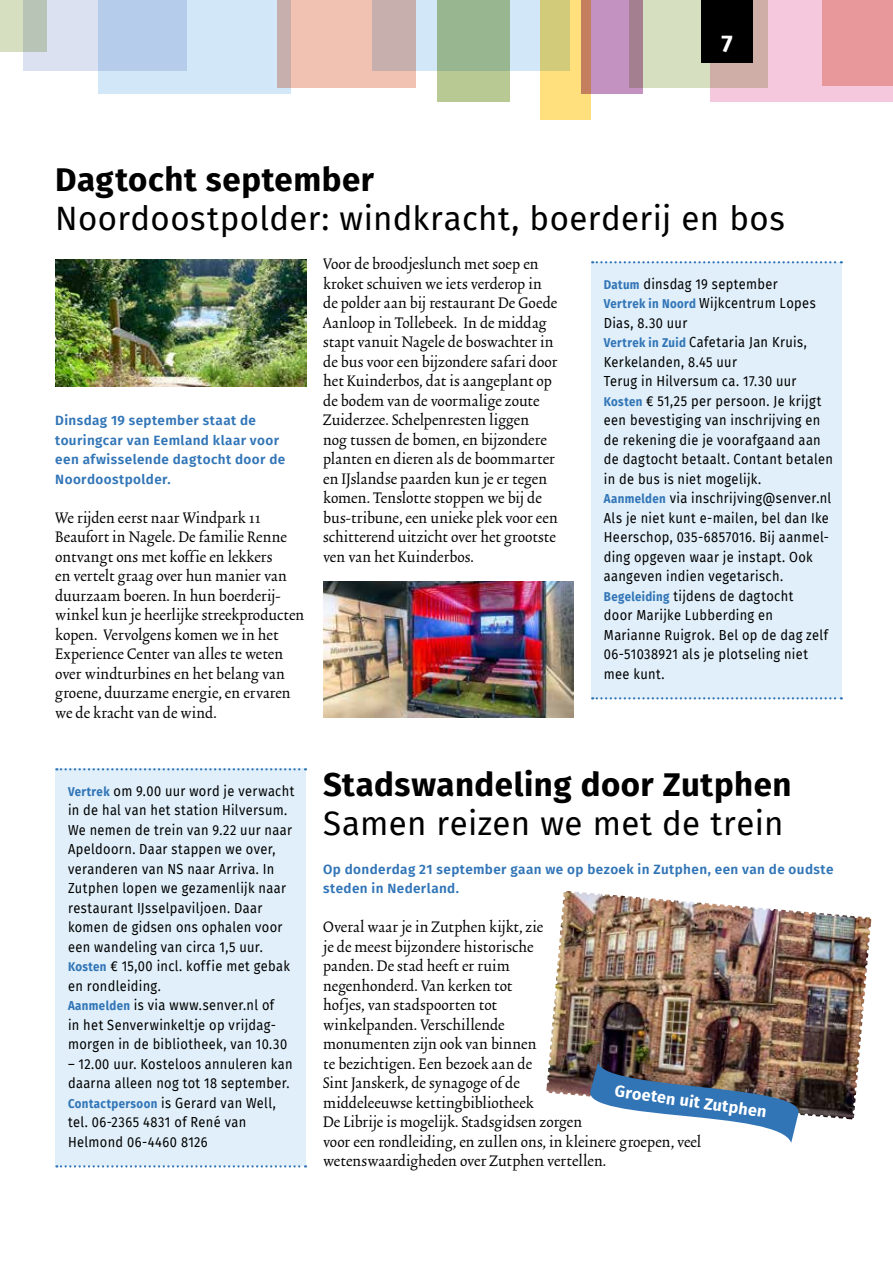
<style>
.page{position:relative;width:893px;height:1263px;background:#fff}
.page>*{position:absolute;margin:0;border:0;box-sizing:border-box;transform-origin:0 0}
.t1{font:33px "Fira Sans";letter-spacing:.01em;color:#000}
.t2{font:700 33px "Fira Sans";letter-spacing:.015em;color:#000}
.t3{font:700 24px "Fira Sans";color:#fff}
.t4{font:18px/19.5px "Trinite No 2 Rom Con";letter-spacing:.01em;color:#000}
.t5{font:700 16.2px "Fira Sans";color:#fff}
.t6{font:14.25px/19.5px "Fira Sans";letter-spacing:.025em;color:#000;scale:.9 1}
.t7{font:600 13.5px/19.5px "Fira Sans";letter-spacing:.03em;color:#3175b7}
.s1{font-weight:700;font-size:12.75px;color:#3175b7}
</style>
<div class="page">
<div style="left:0;top:0;width:47px;height:51px;background:#d6dfc0"></div>
<svg style="left:23px;top:0;width:75px;height:71px;background:#d3dae3"></svg>
<div style="left:278px;top:0;width:138px;height:87px;background:#f1c1b1"></div>
<svg style="left:372px;top:0;width:168px;height:71px;background:#cccdd4"></svg>
<svg style="left:437px;top:0;width:73px;height:102px;background:#a2bb90"></svg>
<svg style="left:98px;top:0;width:192px;height:94px;background:#c6daee"></svg>
<svg style="left:540px;top:0;width:51px;height:119px;background:#ecd77b"></svg>
<svg style="left:581px;top:0;width:62px;height:94px;background:#c38eab"></svg>
<svg style="left:629px;top:0;width:81px;height:87px;background:#cacab4"></svg>
<svg style="left:710px;top:0;width:183px;height:102px;background:#ebc0cf"></svg>
<div style="left:822px;top:0;width:71px;height:85px;background:#e8979a"></div>
<div style="left:702px;top:0;width:51px;height:62px;background:#000"></div>
<div style="left:55px;top:768px;width:251px;height:398px;background:#e0eff9"></div>
<img style="left:323px;top:581px;width:250px;height:137px">
<img style="left:55px;top:260px;width:251px;height:126px">
<div style="left:591px;top:262px;width:251px;height:436px;background:#e0eff9"></div>
<svg style="left:592px;top:261px;width:250px;height:2px"></svg>
<svg style="left:592px;top:697px;width:250px;height:2px"></svg>
<svg style="left:56px;top:768px;width:250px;height:2px"></svg>
<svg style="left:56px;top:1165px;width:250px;height:2px"></svg>
<img style="left:546px;top:891px;width:326px;height:252px">
<h2 class="t3" style="left:721px;top:24px;width:13px">7</h2>
<h1 class="t2" style="left:55px;top:152px;width:320px">Dagtocht september</h1>
<h1 class="t1" style="left:55px;top:194px;width:731px">Noordoostpolder: windkracht, boerderij en bos</h1>
<p class="t4" style="left:323px;top:256px;width:236px">Voor de broodjeslunch met soep en kroket schuiven we iets verderop in de polder aan bij restaurant De Goede Aanloop in Tollebeek. In de middag stapt vanuit Nagele de boswachter in de bus voor een bijzondere safari door het Kuinderbos, dat is aangeplant op de bodem van de voormalige zoute Zuiderzee. Schelpenresten liggen<br>nog tussen de bomen, en bijzondere planten en dieren als de boommarter en IJslandse paarden kun je er tegen komen. Tenslotte stoppen we bij de bus-tribune, een unieke plek voor een schitterend uitzicht over het grootste ven van het Kuinderbos.</p>
<p class="t6" style="left:604px;top:274px;width:256px"><span class="s1">Datum</span> dinsdag 19 september<br><span class="s1">Vertrek in Noord</span> Wijkcentrum Lopes<br>Dias, 8.30 uur<br><span class="s1">Vertrek in Zuid</span> Cafetaria Jan Kruis,<br>Kerkelanden, 8.45 uur<br>Terug in Hilversum ca. 17.30 uur<br><span class="s1">Kosten</span> € 51,25 per persoon. Je krijgt een bevestiging van inschrijving en de rekening die je voorafgaand aan de dagtocht betaalt. Contant betalen in de bus is niet mogelijk.<br><span class="s1">Aanmelden</span> via inschrijving@senver.nl<br>Als je niet kunt e-mailen, bel dan Ike<br>Heerschop, 035-6857016. Bij aanmel&shy;ding opgeven waar je instapt. Ook aangeven indien vegetarisch.<br><span class="s1">Begeleiding</span> tijdens de dagtocht<br>door Marijke Lubberding en<br>Marianne Ruigrok. Bel op de dag zelf<br>06-51038921 als je plotseling niet mee kunt.</p>
<p class="t7" style="left:55px;top:410px;width:231px">Dinsdag 19 september staat de touringcar van Eemland klaar voor een afwisselende dagtocht door de<br>Noordoostpolder.</p>
<p class="t4" style="left:55px;top:509px;width:251px">We rijden eerst naar Windpark 11<br>Beaufort in Nagele. De familie Renne ontvangt ons met koffie en lekkers<br>en vertelt graag over hun manier van duurzaam boeren. In hun boerderij&shy;winkel kun je heerlijke streekproducten kopen. Vervolgens komen we in het Experience Center van alles te weten over windturbines en het belang van groene, duurzame energie, en ervaren we de kracht van de wind.</p>
<p class="t6" style="left:68px;top:781px;width:253px"><span class="s1">Vertrek</span> om 9.00 uur word je verwacht in de hal van het station Hilversum.<br>We nemen de trein van 9.22 uur naar<br>Apeldoorn. Daar stappen we over, veranderen van NS naar Arriva. In<br>Zutphen lopen we gezamenlijk naar restaurant IJsselpaviljoen. Daar komen de gidsen ons ophalen voor een wandeling van circa 1,5 uur.<br><span class="s1">Kosten</span> € 15,00 incl. koffie met gebak en rondleiding.<br><span class="s1">Aanmelden</span> is via www.senver.nl of<br>in het Senverwinkeltje op vrijdag&shy;morgen in de bibliotheek, van 10.30</p>
<p class="t6" style="left:68px;top:1054px;width:251px">– 12.00 uur. Kosteloos annuleren kan daarna alleen nog tot 18 september.<br><span class="s1">Contactpersoon</span> is Gerard van Well, tel. 06-2365 4831 of René van<br>Helmond 06-4460 8126</p>
<h1 class="t2" style="left:323px;top:757px;width:470px">Stadswandeling door Zutphen</h1>
<h1 class="t1" style="left:323px;top:798px;width:462px">Samen reizen we met de trein</h1>
<p class="t7" style="left:323px;top:859px;width:512px">Op donderdag 21 september gaan we op bezoek in Zutphen, een van de oudste steden in Nederland.</p>
<p class="t4" style="left:323px;top:919px;width:380px">Overal waar je in Zutphen kijkt, zie<br>je de meest bijzondere historische<br>panden. De stad heeft er ruim<br>negenhonderd. Van kerken tot<br>hofjes, van stadspoorten tot<br>winkelpanden. Verschillende<br>monumenten zijn ook van binnen<br>te bezichtigen. Een bezoek aan de<br>Sint Janskerk, de synagoge of de<br>middeleeuwse kettingbibliotheek<br>De Librije is mogelijk. Stadsgidsen zorgen<br>voor een rondleiding, en zullen ons, in kleinere groepen, veel wetenswaardigheden over Zutphen vertellen.</p>
<p class="t5" style="left:617px;top:1077px;width:154px;rotate:8deg">Groeten uit Zutphen</p>
</div>
